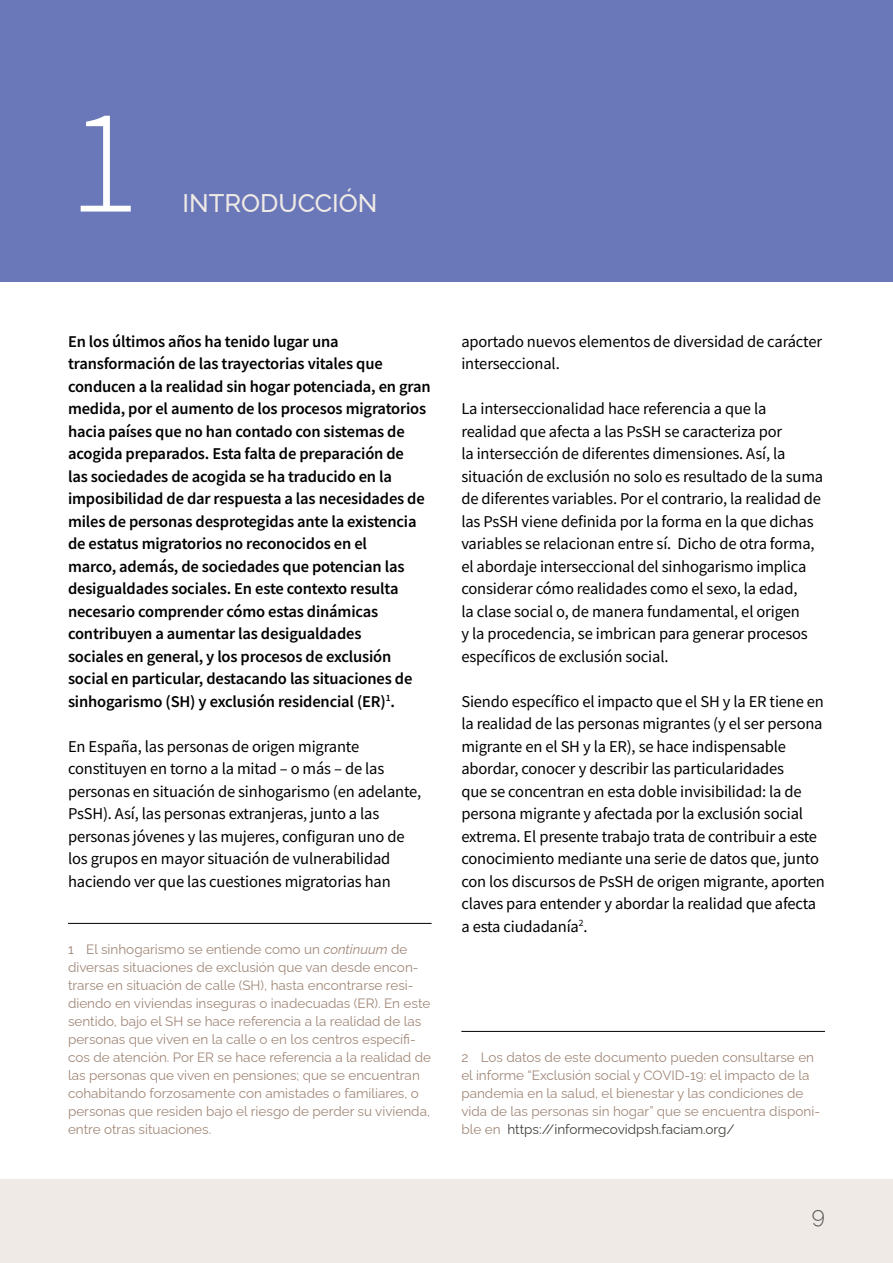
<style>
.page{position:relative;width:893px;height:1263px;background:#fff}
.page>*{position:absolute;margin:0;border:0;box-sizing:border-box;transform-origin:0 0}
.t1{font:300 150px "Source Sans Pro";color:#fff}
.t2{font:500 25.5px "Raleway";color:#efeae5}
.t3{font:300 22.5px "Raleway";color:#575756}
.t4{font:16.5px/22.5px "Source Sans Pro";letter-spacing:-.01em;color:#000}
.t5{font:600 16.5px/22.5px "Source Sans Pro";letter-spacing:-.01em;color:#000}
.t6{font:13.5px/18px "Raleway";color:#a18879}
.s1{font-style:italic}
.s2{color:#41403b}
</style>
<div class="page">
<div style="left:0;top:1179px;width:893px;height:84px;background:#efeae5"></div>
<div style="left:0;top:0;width:893px;height:281px;background:#6a77b8"></div>
<hr style="left:68px;top:923px;width:364px;height:1px;background:#000">
<hr style="left:461px;top:1031px;width:364px;height:1px;background:#000">
<h1 class="t1" style="left:68px;top:70px;width:73px">1</h1>
<h2 class="t2" style="left:182px;top:182px;width:197px">INTRODUCCIÓN</h2>
<p class="t5" style="left:68px;top:330px;width:364px">En los últimos años ha tenido lugar una transformación de las trayectorias vitales que conducen a la realidad sin hogar potenciada, en gran medida, por el aumento de los procesos migratorios hacia países que no han contado con sistemas de acogida preparados. Esta falta de preparación de<br>las sociedades de acogida se ha traducido en la imposibilidad de dar respuesta a las necesidades de miles de personas desprotegidas ante la existencia de estatus migratorios no reconocidos en el<br>marco, además, de sociedades que potencian las desigualdades sociales. En este contexto resulta necesario comprender cómo estas dinámicas contribuyen a aumentar las desigualdades<br>sociales en general, y los procesos de exclusión social en particular, destacando las situaciones de sinhogarismo (SH) y exclusión residencial (ER)<sup>1</sup>.</p>
<p class="t4" style="left:68px;top:735px;width:355px">En España, las personas de origen migrante constituyen en torno a la mitad – o más – de las personas en situación de sinhogarismo (en adelante, PsSH). Así, las personas extranjeras, junto a las personas jóvenes y las mujeres, configuran uno de los grupos en mayor situación de vulnerabilidad haciendo ver que las cuestiones migratorias han</p>
<p class="t6" style="left:68px;top:939px;width:364px">1 El sinhogarismo se entiende como un <span class="s1">continuum</span> de diversas situaciones de exclusión que van desde encon&shy;trarse en situación de calle (SH), hasta encontrarse resi&shy;diendo en viviendas inseguras o inadecuadas (ER). En este sentido, bajo el SH se hace referencia a la realidad de las personas que viven en la calle o en los centros específi&shy;cos de atención. Por ER se hace referencia a la realidad de las personas que viven en pensiones; que se encuentran cohabitando forzosamente con amistades o familiares, o personas que residen bajo el riesgo de perder su vivienda, entre otras situaciones.</p>
<p class="t4" style="left:461px;top:330px;width:362px">aportado nuevos elementos de diversidad de carácter interseccional.</p>
<p class="t4" style="left:461px;top:397px;width:363px">La interseccionalidad hace referencia a que la realidad que afecta a las PsSH se caracteriza por<br>la intersección de diferentes dimensiones. Así, la situación de exclusión no solo es resultado de la suma de diferentes variables. Por el contrario, la realidad de las PsSH viene definida por la forma en la que dichas variables se relacionan entre sí. Dicho de otra forma, el abordaje interseccional del sinhogarismo implica considerar cómo realidades como el sexo, la edad,<br>la clase social o, de manera fundamental, el origen<br>y la procedencia, se imbrican para generar procesos específicos de exclusión social.</p>
<p class="t4" style="left:461px;top:690px;width:365px">Siendo específico el impacto que el SH y la ER tiene en la realidad de las personas migrantes (y el ser persona migrante en el SH y la ER), se hace indispensable abordar, conocer y describir las particularidades<br>que se concentran en esta doble invisibilidad: la de persona migrante y afectada por la exclusión social extrema. El presente trabajo trata de contribuir a este conocimiento mediante una serie de datos que, junto con los discursos de PsSH de origen migrante, aporten claves para entender y abordar la realidad que afecta a esta ciudadanía<sup>2</sup>.</p>
<p class="t6" style="left:461px;top:1047px;width:360px">2 Los datos de este documento pueden consultarse en el informe “Exclusión social y COVID-19: el impacto de la pandemia en la salud, el bienestar y las condiciones de vida de las personas sin hogar” que se encuentra disponi&shy;ble en <span class="s2">https://informecovidpsh.faciam.org/</span></p>
<h3 class="t3" style="left:812px;top:1197px;width:15px">9</h3>
</div>
